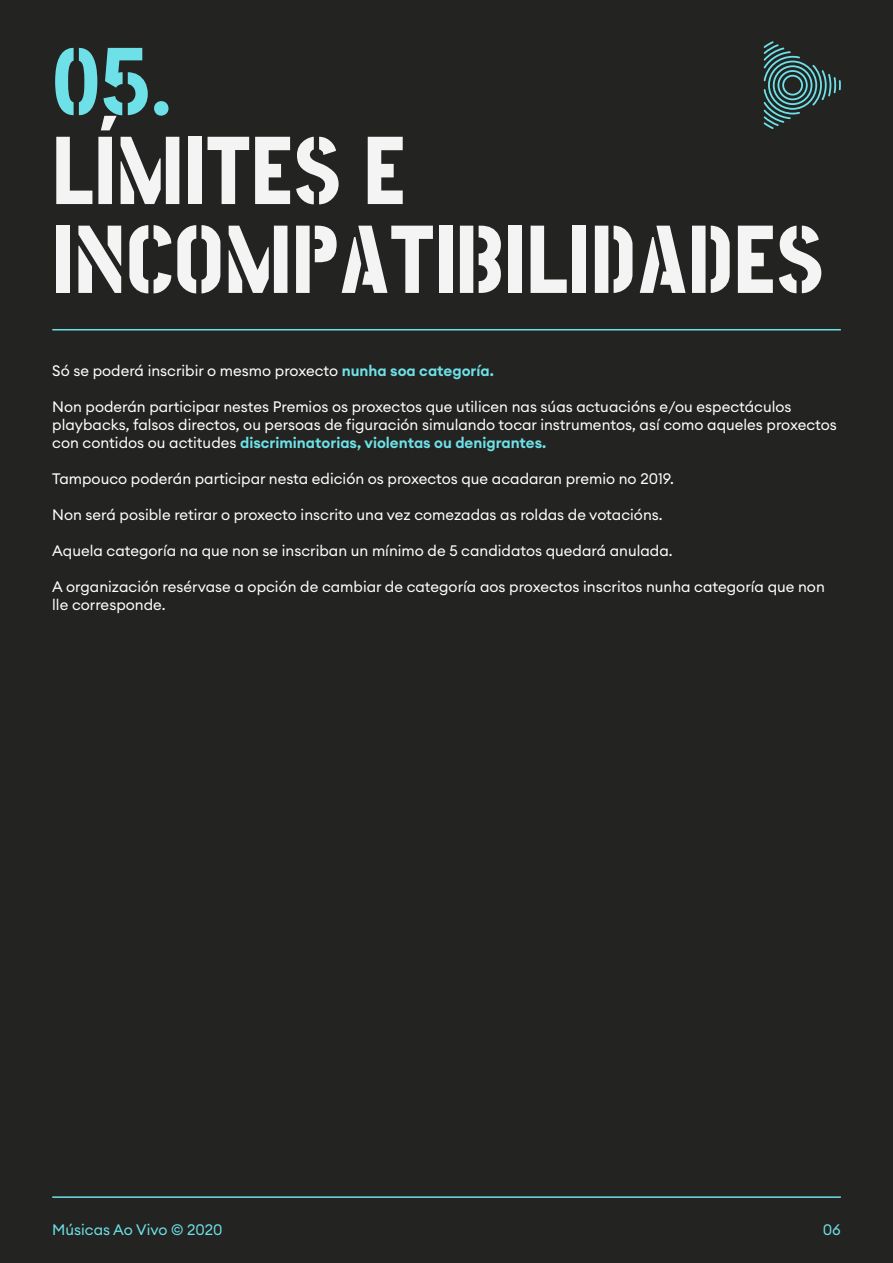
<style>
.page{position:relative;width:893px;height:1263px;background:#232321}
.page>*{position:absolute;margin:0;border:0;box-sizing:border-box;transform-origin:0 0}
.t1{font:800 98.4px/88.8px "Post No Bills Colombo";letter-spacing:.005em;color:#f4f4f4}
.t2{font:800 98.4px "Post No Bills Colombo";color:#6de1e7}
.t3{font:15px/18px "Euclid Circular A";color:#fff}
.t4{font:15px "Euclid Circular A";color:#6de1e7}
.s1{font-weight:600;color:#6de1e7}
</style>
<div class="page">
<hr style="left:52px;top:329px;width:789px;height:1px;background:#6de1e7">
<svg style="left:764px;top:41px;width:77px;height:88px"></svg>
<hr style="left:52px;top:1196px;width:789px;height:2px;background:#6de1e7">
<h1 class="t2" style="left:52px;top:19px;width:121px">05.</h1>
<h1 class="t1" style="left:52px;top:123px;width:772px">LÍMITES E<br>INCOMPATIBILIDADES</h1>
<p class="t3" style="left:52px;top:361px;width:443px">Só se poderá inscribir o mesmo proxecto <span class="s1">nunha soa categoría.</span></p>
<p class="t3" style="left:52px;top:397px;width:786px">Non poderán participar nestes Premios os proxectos que utilicen nas súas actuacións e/ou espectáculos playbacks, falsos directos, ou persoas de figuración simulando tocar instrumentos, así como aqueles proxectos con contidos ou actitudes <span class="s1">discriminatorias, violentas ou denigrantes.</span></p>
<p class="t3" style="left:52px;top:469px;width:623px">Tampouco poderán participar nesta edición os proxectos que acadaran premio no 2019.</p>
<p class="t3" style="left:52px;top:505px;width:612px">Non será posible retirar o proxecto inscrito una vez comezadas as roldas de votacións.</p>
<p class="t3" style="left:52px;top:541px;width:622px">Aquela categoría na que non se inscriban un mínimo de 5 candidatos quedará anulada.</p>
<p class="t3" style="left:52px;top:577px;width:774px">A organización resérvase a opción de cambiar de categoría aos proxectos inscritos nunha categoría que non lle corresponde.</p>
<p class="t4" style="left:52px;top:1220px;width:172px">Músicas Ao Vivo © 2020</p>
<p class="t4" style="left:823px;top:1220px;width:19px">06</p>
</div>
